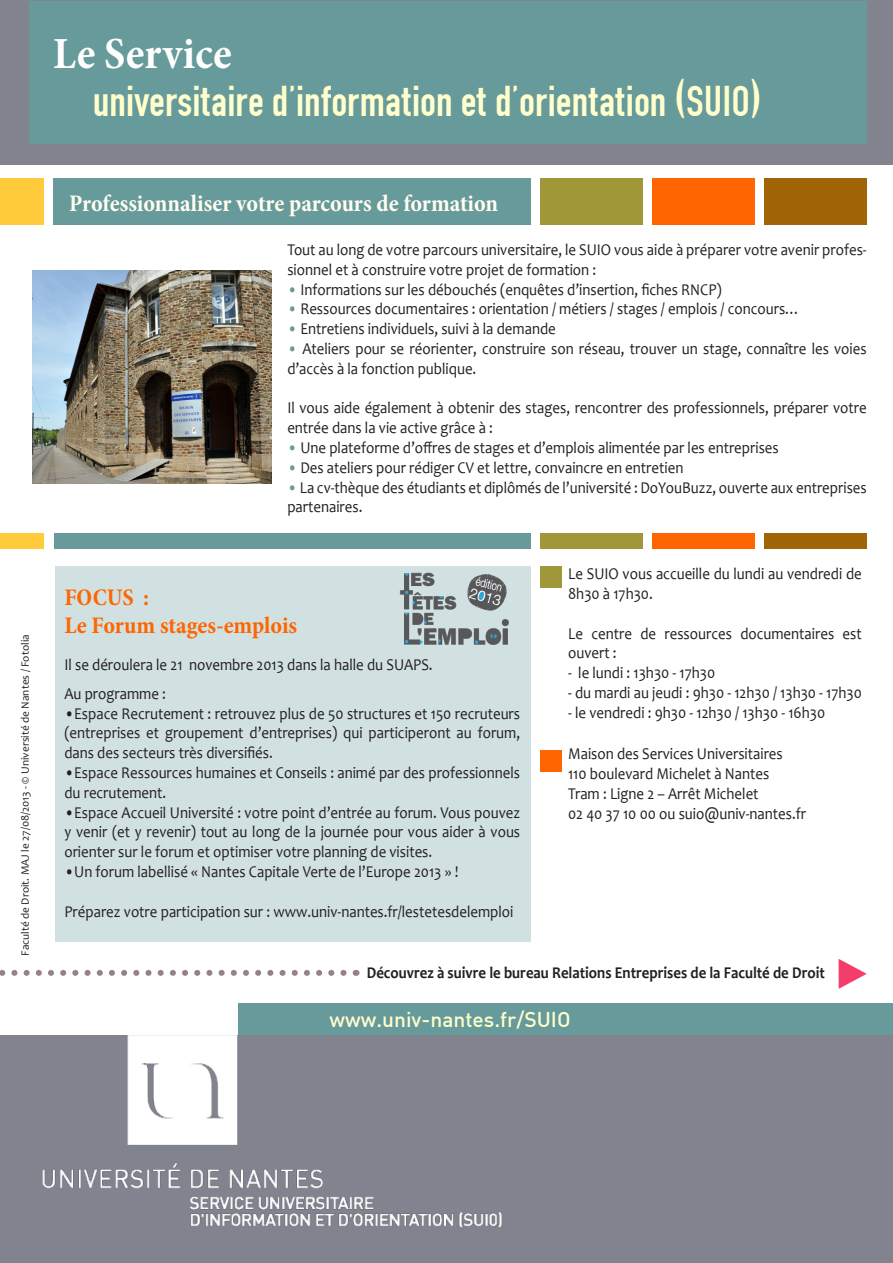
<style>
.page{position:relative;width:893px;height:1263px;background:#fff}
.page>*{position:absolute;margin:0;border:0;box-sizing:border-box;transform-origin:0 0}
.t1{font:45px "DIN 1451 Engschrift Regular";color:#fffecd}
.t2{font:700 condensed 45px "Minion Pro";letter-spacing:.01em;color:#fff}
.t3{font:700 condensed 24px "Minion Pro";letter-spacing:-.005em;color:#fffef0}
.t4{font:700 condensed 24px "Minion Pro";color:#ff6500}
.t5{font:500 21px "DIN";color:#fffecd}
.t6{font:16.5px/19.8px "Candara";color:#231f20;scale:.9 1}
.t7{font:700 16.5px "Candara";color:#231f20;scale:.9 1}
.t8{font:11.25px "Candara";color:#231f20}
.s1{color:#679a9a}
</style>
<div class="page">
<div style="left:55px;top:566px;width:476px;height:375px;background:#d1e1e1"></div>
<div style="left:0;top:1035px;width:893px;height:228px;background:#81838e"></div>
<img style="left:42px;top:1035px;width:460px;height:193px">
<div style="left:238px;top:1003px;width:655px;height:32px;background:#679a9a"></div>
<div style="left:0;top:0;width:892px;height:164px;background:#81838e"></div>
<div style="left:29px;top:1px;width:838px;height:143px;background:#679a9a"></div>
<div style="left:53px;top:178px;width:478px;height:47px;background:#679a9a"></div>
<div style="left:0;top:178px;width:43px;height:47px;background:#ffcb3a"></div>
<div style="left:540px;top:178px;width:103px;height:47px;background:#a09838"></div>
<div style="left:652px;top:178px;width:103px;height:47px;background:#ff6500"></div>
<div style="left:764px;top:178px;width:103px;height:47px;background:#9f6506"></div>
<svg style="left:0;top:970px;width:344px;height:6px"></svg>
<img style="left:33px;top:271px;width:239px;height:213px">
<svg style="left:839px;top:959px;width:28px;height:30px"></svg>
<div style="left:54px;top:534px;width:477px;height:15px;background:#679a9a"></div>
<div style="left:0;top:534px;width:43px;height:15px;background:#ffcb3a"></div>
<div style="left:540px;top:534px;width:103px;height:15px;background:#a09838"></div>
<div style="left:652px;top:534px;width:103px;height:15px;background:#ff6500"></div>
<div style="left:764px;top:534px;width:103px;height:15px;background:#9f6506"></div>
<div style="left:540px;top:566px;width:22px;height:22px;background:#a09838"></div>
<div style="left:540px;top:750px;width:22px;height:22px;background:#ff6500"></div>
<img style="left:400px;top:572px;width:109px;height:73px">
<p class="t2" style="left:53px;top:22px;width:180px">Le Service</p>
<p class="t1" style="left:93px;top:75px;width:669px">universitaire d’information et d’orientation (SUIO)</p>
<p class="t8" style="left:18px;top:956px;width:323px;rotate:-90deg">Faculté de Droit. MAJ le 27/08/2013 - © Université de Nantes / Fotolia</p>
<p class="t3" style="left:69px;top:187px;width:430px">Professionnaliser votre parcours de formation</p>
<p class="t6" style="left:287px;top:240px;width:645px">Tout au long de votre parcours universitaire, le SUIO vous aide à préparer votre avenir profes&shy;sionnel et à construire votre projet de formation :</p>
<p class="t6" style="left:287px;top:279px;width:484px"><span class="s1">•</span> Informations sur les débouchés (enquêtes d’insertion, fiches RNCP)</p>
<p class="t6" style="left:287px;top:299px;width:571px"><span class="s1">•</span> Ressources documentaires : orientation / métiers / stages / emplois / concours…</p>
<p class="t6" style="left:287px;top:319px;width:300px"><span class="s1">•</span> Entretiens individuels, suivi à la demande</p>
<p class="t6" style="left:287px;top:339px;width:645px"><span class="s1">•</span> Ateliers pour se réorienter, construire son réseau, trouver un stage, connaître les voies d’accès à la fonction publique.</p>
<p class="t6" style="left:287px;top:398px;width:645px">Il vous aide également à obtenir des stages, rencontrer des professionnels, préparer votre entrée dans la vie active grâce à :</p>
<p class="t6" style="left:287px;top:438px;width:547px"><span class="s1">•</span> Une plateforme d’offres de stages et d’emplois alimentée par les entreprises</p>
<p class="t6" style="left:287px;top:457px;width:442px"><span class="s1">•</span> Des ateliers pour rédiger CV et lettre, convaincre en entretien</p>
<p class="t6" style="left:287px;top:477px;width:645px"><span class="s1">•</span> La cv-thèque des étudiants et diplômés de l’université : DoYouBuzz, ouverte aux entreprises partenaires.</p>
<p class="t4" style="left:64px;top:580px;width:86px">FOCUS :</p>
<p class="t4" style="left:64px;top:609px;width:234px">Le Forum stages-emplois</p>
<p class="t6" style="left:64px;top:654px;width:411px">Il se déroulera le 21 novembre 2013 dans la halle du SUAPS.</p>
<p class="t6" style="left:64px;top:683px;width:114px">Au programme :</p>
<p class="t6" style="left:64px;top:703px;width:508px;text-align:justify">•Espace Recrutement : retrouvez plus de 50 structures et 150 recruteurs (entreprises et groupement d’entreprises) qui participeront au forum, dans des secteurs très diversifiés.</p>
<p class="t6" style="left:64px;top:762px;width:508px">•Espace Ressources humaines et Conseils : animé par des professionnels du recrutement.</p>
<p class="t6" style="left:64px;top:802px;width:508px;text-align:justify">•Espace Accueil Université : votre point d’entrée au forum. Vous pouvez y venir (et y revenir) tout au long de la journée pour vous aider à vous orienter sur le forum et optimiser votre planning de visites.</p>
<p class="t6" style="left:64px;top:861px;width:439px">•Un forum labellisé « Nantes Capitale Verte de l’Europe 2013 » !</p>
<p class="t6" style="left:64px;top:901px;width:500px">Préparez votre participation sur : www.univ-nantes.fr/lestetesdelemploi</p>
<p class="t6" style="left:568px;top:564px;width:328px">Le SUIO vous accueille du lundi au vendredi de<br>8h30 à 17h30.</p>
<p class="t6" style="left:568px;top:623px;width:328px">Le centre de ressources documentaires est ouvert :</p>
<p class="t6" style="left:568px;top:663px;width:165px">- le lundi : 13h30 - 17h30</p>
<p class="t6" style="left:568px;top:682px;width:328px">- du mardi au jeudi : 9h30 - 12h30 / 13h30 - 17h30</p>
<p class="t6" style="left:568px;top:702px;width:287px">- le vendredi : 9h30 - 12h30 / 13h30 - 16h30</p>
<p class="t6" style="left:568px;top:744px;width:240px">Maison des Services Universitaires</p>
<p class="t6" style="left:568px;top:763px;width:225px">110 boulevard Michelet à Nantes</p>
<p class="t6" style="left:568px;top:783px;width:213px">Tram : Ligne 2 – Arrêt Michelet</p>
<p class="t6" style="left:568px;top:803px;width:266px">02 40 37 10 00 ou suio@univ-nantes.fr</p>
<p class="t7" style="left:367px;top:963px;width:510px">Découvrez à suivre le bureau Relations Entreprises de la Faculté de Droit</p>
<p class="t5" style="left:330px;top:1006px;width:243px">www.univ-nantes.fr/SUIO</p>
</div>
